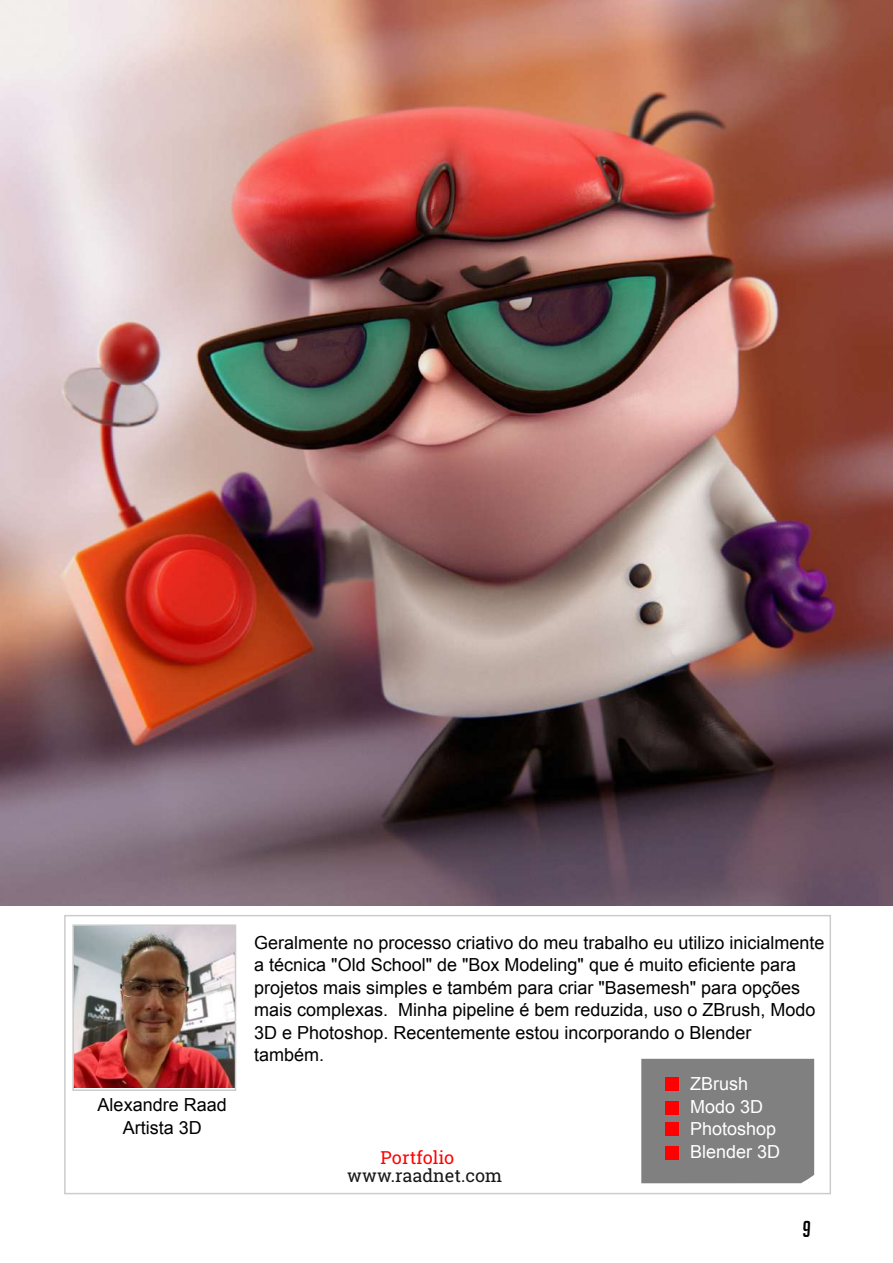
<style>
.page{position:relative;width:893px;height:1263px;background:#fff}
.page>*{position:absolute;margin:0;border:0;box-sizing:border-box;transform-origin:0 0}
.t1{font:italic 22.5px "Big Noodle Titling";color:#000}
.t2{font:18px/22.5px "Arial";color:#000;text-align:center}
.t3{font:18px/22.5px "Arial";color:#fff}
.t4{font:18px "Roboto Slab";color:#171717}
.t5{font:18px "Roboto Slab";color:#f00}
</style>
<div class="page">
<img style="left:0;top:0;width:893px;height:905px">
<div style="left:641px;top:1059px;width:173px;height:124px;background:#808080"></div>
<div style="left:665px;top:1077px;width:14px;height:14px;background:#f00"></div>
<div style="left:665px;top:1101px;width:14px;height:14px;background:#f00"></div>
<div style="left:665px;top:1122px;width:14px;height:14px;background:#f00"></div>
<div style="left:665px;top:1146px;width:14px;height:14px;background:#f00"></div>
<div style="left:64px;top:915px;width:767px;height:279px;border:2px solid #ccc"></div>
<img style="left:75px;top:927px;width:158px;height:160px">
<div style="left:72px;top:924px;width:164px;height:167px;border:2px solid #ccc"></div>
<p class="t2" style="left:98px;top:1094px;width:131px">Alexandre Raad<br>Artista 3D</p>
<p class="t2" style="left:254px;top:931px;width:572px;text-align:left">Geralmente no processo criativo do meu trabalho eu utilizo inicialmente a técnica "Old School" de "Box Modeling" que é muito eficiente para projetos mais simples e também para criar "Basemesh" para opções mais complexas. Minha pipeline é bem reduzida, uso o ZBrush, Modo 3D e Photoshop. Recentemente estou incorporando o Blender também.</p>
<p class="t5" style="left:381px;top:1145px;width:75px">Portfolio</p>
<p class="t4" style="left:347px;top:1163px;width:156px">www.raadnet.com</p>
<p class="t3" style="left:690px;top:1072px;width:92px">ZBrush<br>Modo 3D<br>Photoshop<br>Blender 3D</p>
<p class="t1" style="left:802px;top:1217px;width:10px">9</p>
</div>
